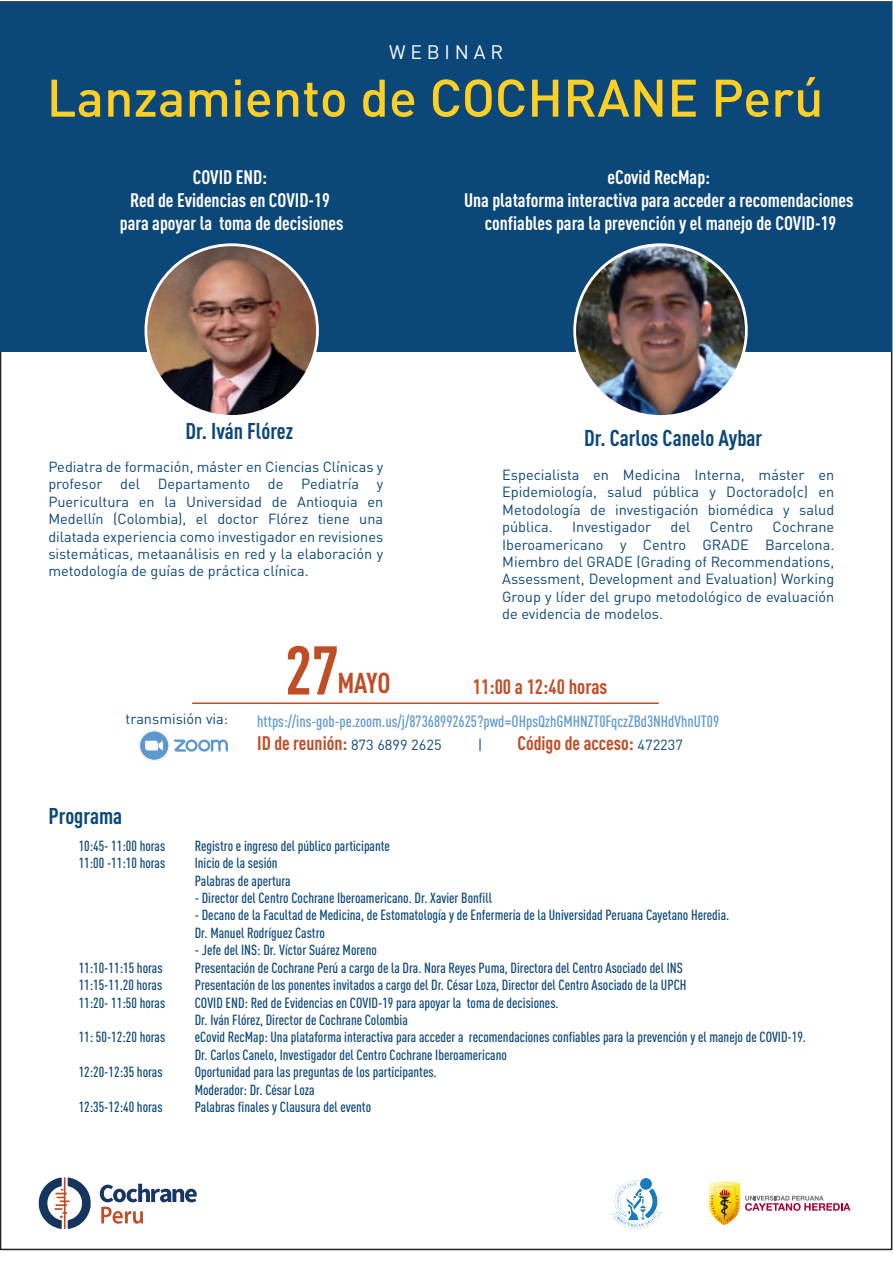
<style>
.page{position:relative;width:893px;height:1263px;background:#fff}
.page>*{position:absolute;margin:0;border:0;box-sizing:border-box;transform-origin:0 0}
.t1{font:700 condensed 67.65px "DIN Pro";color:#c14d26}
.t2{font:500 51.9px "DIN Pro";color:#ffcf23}
.t3{font:700 condensed 28.35px "DIN Pro";color:#c14d26}
.t4{font:700 condensed 22.5px "DIN Pro";color:#0c4779}
.t5{font:700 condensed 20.55px "DIN Pro";color:#c14d26}
.t6{font:700 condensed 19.35px/23.2px "DIN Pro";color:#fff;text-align:center}
.t7{font:700 condensed 19.35px "DIN Pro";color:#c14d26}
.t8{font:19.35px "DIN Pro";color:#fff}
.t9{font:500 condensed 16.05px "DIN Pro";color:#5e98d1}
.t10{font:500 condensed 14.55px/17.4px "DIN Pro";color:#0c4779}
.t11{font:14.55px/17.4px "DIN Pro";color:#0c4779;text-align:justify}
.s1{font-weight:400;font-stretch:normal;font-size:14.55px;color:#0c4779}
</style>
<div class="page">
<svg style="left:174px;top:739px;width:54px;height:13px"></svg>
<div style="left:139px;top:730px;width:31px;height:31px;background:#eff0ee;border-radius:15px"></div>
<svg style="left:139px;top:730px;width:30px;height:31px"></svg>
<div style="left:140px;top:732px;width:28px;height:27px;background:#5e98d1;border-radius:14px"></div>
<svg style="left:145px;top:741px;width:18px;height:9px"></svg>
<svg style="left:39px;top:1177px;width:52px;height:52px"></svg>
<svg style="left:100px;top:1184px;width:97px;height:40px"></svg>
<img style="left:611px;top:1178px;width:50px;height:50px">
<svg style="left:709px;top:1181px;width:141px;height:44px"></svg>
<hr style="left:192px;top:702px;width:467px;height:2px;background:#c14d26">
<div style="left:1px;top:2px;width:891px;height:350px;background:#0c4779"></div>
<svg style="left:145px;top:243px;width:174px;height:175px"></svg>
<img style="left:147px;top:246px;width:169px;height:169px;border-radius:84px">
<svg style="left:573px;top:243px;width:175px;height:175px;fill:#fff"></svg>
<img style="left:576px;top:246px;width:169px;height:169px;border-radius:84px">
<h3 class="t8" style="left:389px;top:36px;width:116px">W E B I N A R</h3>
<h2 class="t2" style="left:47px;top:56px;width:778px">Lanzamiento de COCHRANE Perú</h2>
<h3 class="t6" style="left:120px;top:163px;width:225px">COVID END:<br>Red de Evidencias en COVID-19 para apoyar la toma de decisiones</h3>
<h3 class="t6" style="left:464px;top:163px;width:391px">eCovid RecMap:<br>Una plataforma interactiva para acceder a recomendaciones confiables para la prevención y el manejo de COVID-19</h3>
<h3 class="t4" style="left:186px;top:414px;width:109px">Dr. Iván Flórez</h3>
<p class="t11" style="left:48px;top:456px;width:336px">Pediatra de formación, máster en Ciencias Clínicas y profesor del Departamento de Pediatría y Puericultura en la Universidad de Antioquia en Medellín (Colombia), el doctor Flórez tiene una dilatada experiencia como investigador en revisiones sistemáticas, metaanálisis en red y la elaboración y metodología de guías de práctica clínica.</p>
<p class="t11" style="left:502px;top:464px;width:334px">Especialista en Medicina Interna, máster en Epidemiología, salud pública y Doctorado(c) en Metodología de investigación biomédica y salud pública.</p>
<h3 class="t4" style="left:584px;top:421px;width:180px">Dr. Carlos Canelo Aybar</h3>
<p class="t11" style="left:502px;top:517px;width:334px;text-indent:270px">Cochrane Iberoamericano y Centro GRADE Barcelona.<br>Miembro del GRADE (Grading of Recommendations, Assessment, Development and Evaluation) Working Group y líder del grupo metodológico de evaluación de evidencia de modelos.</p>
<p class="t11" style="left:572px;top:517px;width:81px">Investigador</p>
<p class="t11" style="left:671px;top:517px;width:21px">del</p>
<p class="t11" style="left:710px;top:517px;width:45px">Centro</p>
<h1 class="t1" style="left:285px;top:619px;width:56px">27</h1>
<h3 class="t3" style="left:337px;top:661px;width:55px">MAYO</h3>
<h3 class="t5" style="left:473px;top:671px;width:136px">11:00 a 12:40 horas</h3>
<p class="t11" style="left:126px;top:709px;width:104px">transmisión via:</p>
<p class="t9" style="left:257px;top:710px;width:463px">https://ins-gob-pe.zoom.us/j/87368992625?pwd=OHpsQzhGMHNZT0FqczZBd3NHdVhnUT09</p>
<h3 class="t7" style="left:257px;top:729px;width:186px">ID de reunión: <span class="s1">873 6899 2625</span></h3>
<p class="t11" style="left:478px;top:735px;width:6px">|</p>
<h3 class="t7" style="left:517px;top:729px;width:167px">Código de acceso: <span class="s1">472237</span></h3>
<h3 class="t4" style="left:48px;top:799px;width:75px">Programa</h3>
<p class="t10" style="left:79px;top:836px;width:88px">10:45- 11:00 horas</p>
<p class="t10" style="left:195px;top:836px;width:197px">Registro e ingreso del público participante</p>
<p class="t10" style="left:79px;top:853px;width:88px">11:00 -11:10 horas</p>
<p class="t10" style="left:195px;top:853px;width:97px">Inicio de la sesión<br>Palabras de apertura</p>
<p class="t10" style="left:195px;top:888px;width:299px">- Director del Centro Cochrane Iberoamericano. Dr. Xavier Bonfill</p>
<p class="t10" style="left:195px;top:905px;width:536px">- Decano de la Facultad de Medicina, de Estomatología y de Enfermería de la Universidad Peruana Cayetano Heredia.<br>Dr. Manuel Rodríguez Castro</p>
<p class="t10" style="left:195px;top:940px;width:184px">- Jefe del INS: Dr. Víctor Suárez Moreno</p>
<p class="t10" style="left:79px;top:957px;width:85px">11:10-11:15 horas</p>
<p class="t10" style="left:195px;top:957px;width:490px">Presentación de Cochrane Perú a cargo de la Dra. Nora Reyes Puma, Directora del Centro Asociado del INS</p>
<p class="t10" style="left:79px;top:975px;width:85px">11:15-11.20 horas</p>
<p class="t10" style="left:195px;top:975px;width:493px">Presentación de los ponentes invitados a cargo del Dr. César Loza, Director del Centro Asociado de la UPCH</p>
<p class="t10" style="left:79px;top:992px;width:88px">11:20- 11:50 horas</p>
<p class="t10" style="left:195px;top:992px;width:365px">COVID END: Red de Evidencias en COVID-19 para apoyar la toma de decisiones.<br>Dr. Iván Flórez, Director de Cochrane Colombia</p>
<p class="t10" style="left:79px;top:1027px;width:88px">11: 50-12:20 horas</p>
<p class="t10" style="left:195px;top:1027px;width:613px">eCovid RecMap: Una plataforma interactiva para acceder a recomendaciones confiables para la prevención y el manejo de COVID-19.<br>Dr. Carlos Canelo, Investigador del Centro Cochrane Iberoamericano</p>
<p class="t10" style="left:79px;top:1062px;width:85px">12:20-12:35 horas</p>
<p class="t10" style="left:195px;top:1062px;width:243px">Oportunidad para las preguntas de los participantes.<br>Moderador: Dr. César Loza</p>
<p class="t10" style="left:79px;top:1097px;width:85px">12:35-12:40 horas</p>
<p class="t10" style="left:195px;top:1097px;width:178px">Palabras finales y Clausura del evento</p>
</div>
